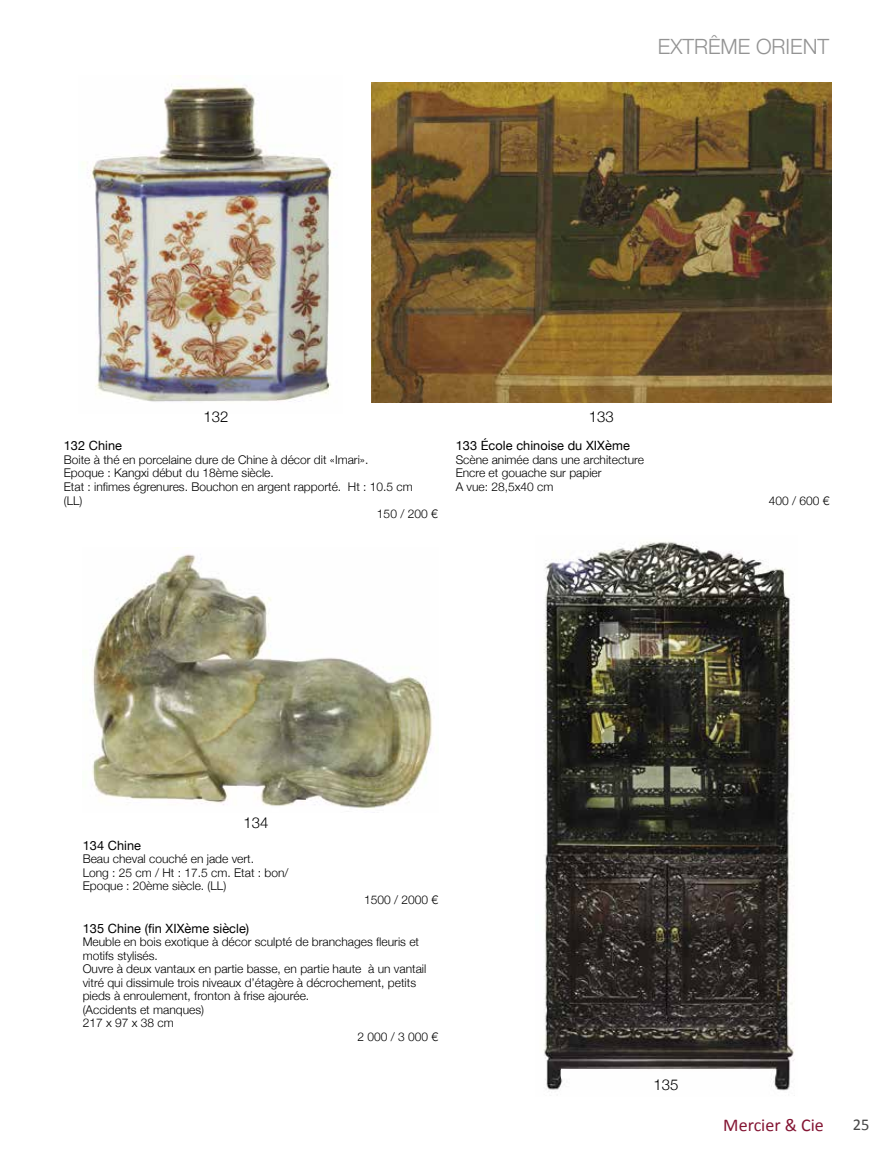
<style>
.page{position:relative;width:893px;height:1149px;background:#fff}
.page>*{position:absolute;margin:0;border:0;box-sizing:border-box;transform-origin:0 0}
.t1{font:300 21px "Helvetica Neue";color:#939393}
.t2{font:18px "Calibri";color:#841533}
.t3{font:16.5px "Calibri";color:#484848}
.t4{font:300 15px "Helvetica Neue";color:#000}
.t5{font:12.75px "Helvetica Neue";letter-spacing:.005em;color:#000}
.t6{font:300 12px/13.5px "Helvetica Neue";color:#000}
</style>
<div class="page">
<img style="left:82px;top:75px;width:254px;height:327px">
<img style="left:371px;top:82px;width:461px;height:320px">
<img style="left:92px;top:547px;width:340px;height:262px">
<img style="left:543px;top:541px;width:252px;height:550px">
<h1 class="t1" style="left:658px;top:30px;width:173px">EXTRÊME ORIENT</h1>
<p class="t4" style="left:203px;top:404px;width:27px">132</p>
<p class="t4" style="left:589px;top:404px;width:27px">133</p>
<p class="t5" style="left:64px;top:436px;width:60px">132 Chine</p>
<p class="t6" style="left:64px;top:452px;width:306px">Boite à thé en porcelaine dure de Chine à décor dit «Imari».</p>
<p class="t6" style="left:64px;top:465px;width:212px">Epoque : Kangxi début du 18ème siècle.</p>
<p class="t6" style="left:64px;top:479px;width:351px">Etat : infimes égrenures. Bouchon en argent rapporté. Ht : 10.5 cm</p>
<p class="t6" style="left:64px;top:492px;width:20px">(LL)</p>
<p class="t6" style="left:377px;top:506px;width:62px">150 / 200 €</p>
<p class="t5" style="left:456px;top:436px;width:176px">133 École chinoise du XIXème</p>
<p class="t6" style="left:456px;top:452px;width:190px">Scène animée dans une architecture<br>Encre et gouache sur papier<br>A vue: 28,5x40 cm</p>
<p class="t6" style="left:769px;top:492px;width:62px">400 / 600 €</p>
<p class="t4" style="left:243px;top:810px;width:27px">134</p>
<p class="t5" style="left:83px;top:835px;width:60px">134 Chine</p>
<p class="t6" style="left:83px;top:851px;width:207px">Beau cheval couché en jade vert.<br>Long : 25 cm / Ht : 17.5 cm. Etat : bon/<br>Epoque : 20ème siècle. (LL)</p>
<p class="t6" style="left:364px;top:891px;width:76px">1500 / 2000 €</p>
<p class="t5" style="left:83px;top:918px;width:168px">135 Chine (fin XIXème siècle)</p>
<p class="t6" style="left:83px;top:933px;width:338px">Meuble en bois exotique à décor sculpté de branchages fleuris et</p>
<p class="t6" style="left:83px;top:947px;width:77px">motifs stylisés.</p>
<p class="t6" style="left:83px;top:960px;width:345px">Ouvre à deux vantaux en partie basse, en partie haute à un vantail</p>
<p class="t6" style="left:83px;top:974px;width:335px">vitré qui dissimule trois niveaux d’étagère à décrochement, petits</p>
<p class="t6" style="left:83px;top:987px;width:228px">pieds à enroulement, fronton à frise ajourée.</p>
<p class="t6" style="left:83px;top:1001px;width:123px">(Accidents et manques)</p>
<p class="t6" style="left:83px;top:1014px;width:93px">217 x 97 x 38 cm</p>
<p class="t6" style="left:357px;top:1028px;width:82px">2 000 / 3 000 €</p>
<p class="t4" style="left:653px;top:1071px;width:27px">135</p>
<h2 class="t2" style="left:723px;top:1112px;width:102px">Mercier &amp; Cie</h2>
<h3 class="t3" style="left:853px;top:1112px;width:18px">25</h3>
</div>
